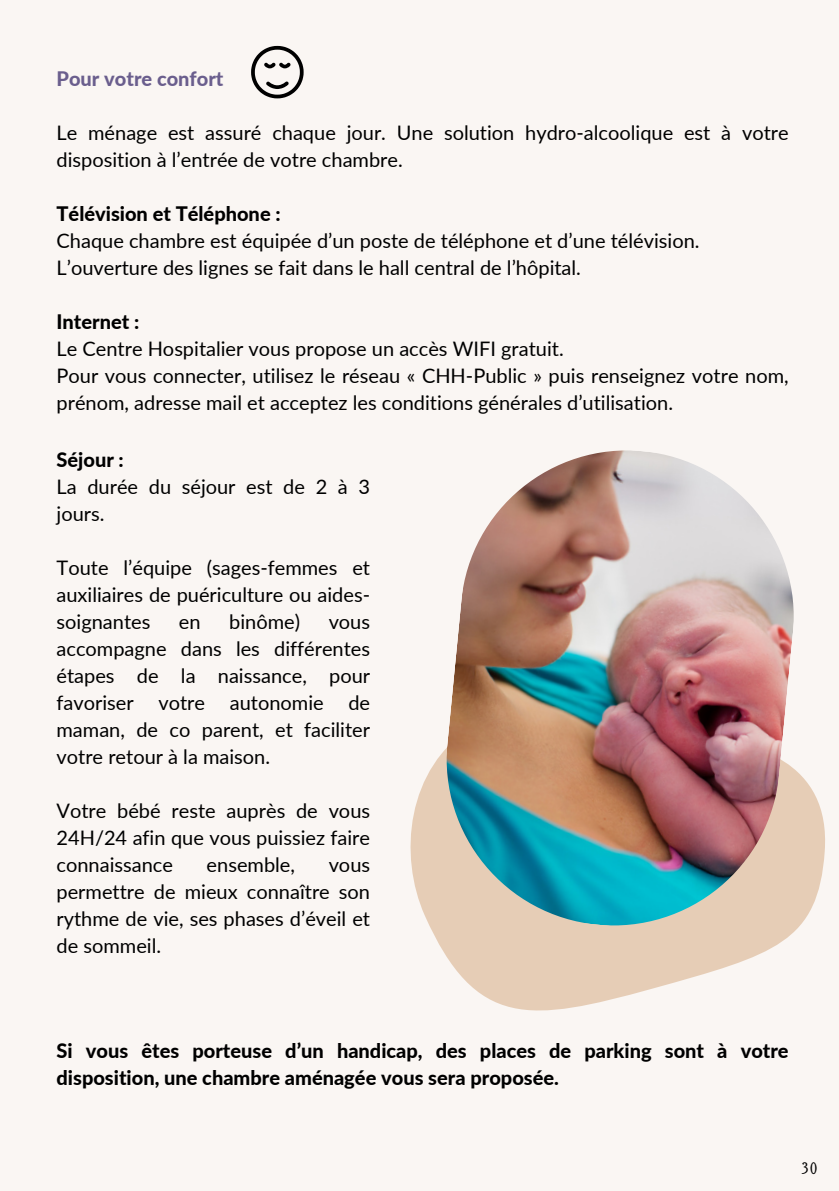
<style>
.page{position:relative;width:839px;height:1191px;background:#fff}
.page>*{position:absolute;margin:0;border:0;box-sizing:border-box;transform-origin:0 0}
.t1{font:20px/27px "Lato";color:#000;text-align:justify}
.t2{font:800 20px/27px "Lato";color:#000}
.t3{font:800 20px "Lato";color:#6a5e8d}
.t4{font:14.6px "Della Respira";color:#000}
</style>
<div class="page">
<div style="left:0;top:0;width:838px;height:1191px;background:#faf6f3"></div>
<svg style="left:251px;top:46px;width:52px;height:52px"></svg>
<svg style="left:410px;top:758px;width:415px;height:253px;fill:#e6cdb6"></svg>
<img style="left:438px;top:450px;width:363px;height:484px">
<p class="t3" style="left:57px;top:66px;width:168px">Pour votre confort</p>
<h1 class="t1" style="left:57px;top:118px;width:733px">Le ménage est assuré chaque jour. Une solution hydro-alcoolique est à votre disposition à l’entrée de votre chambre.</h1>
<p class="t2" style="left:57px;top:199px;width:226px">Télévision et Téléphone :</p>
<p class="t1" style="left:57px;top:226px;width:644px">Chaque chambre est équipée d’un poste de téléphone et d’une télévision.</p>
<p class="t1" style="left:57px;top:253px;width:526px">L’ouverture des lignes se fait dans le hall central de l’hôpital.</p>
<p class="t2" style="left:57px;top:307px;width:84px">Internet :</p>
<p class="t1" style="left:57px;top:334px;width:508px">Le Centre Hospitalier vous propose un accès WIFI gratuit.</p>
<p class="t1" style="left:57px;top:361px;width:733px">Pour vous connecter, utilisez le réseau « CHH-Public » puis renseignez votre nom, prénom, adresse mail et acceptez les conditions générales d’utilisation.</p>
<p class="t2" style="left:57px;top:446px;width:69px">Séjour :</p>
<p class="t1" style="left:57px;top:473px;width:315px">La durée du séjour est de 2 à 3 jours.</p>
<p class="t1" style="left:57px;top:554px;width:315px">Toute l’équipe (sages-femmes et auxiliaires de puériculture ou aides&shy;soignantes</p>
<p class="t1" style="left:179px;top:608px;width:23px">en</p>
<p class="t1" style="left:229px;top:608px;width:72px">binôme)</p>
<p class="t1" style="left:57px;top:608px;width:315px;text-indent:272px">vous accompagne dans les différentes étapes de la naissance, pour favoriser votre autonomie de maman, de co parent, et faciliter votre retour à la maison.</p>
<p class="t1" style="left:57px;top:797px;width:315px">Votre bébé reste auprès de vous 24H/24 afin que vous puissiez faire connaissance</p>
<p class="t1" style="left:207px;top:851px;width:90px">ensemble,</p>
<p class="t1" style="left:57px;top:851px;width:315px;text-indent:272px">vous permettre de mieux connaître son rythme de vie, ses phases d’éveil et de sommeil.</p>
<p class="t2" style="left:57px;top:1036px;width:733px">Si vous êtes porteuse d’un handicap, des places de parking sont à votre disposition, une chambre aménagée vous sera proposée.</p>
<p class="t4" style="left:801px;top:1158px;width:17px">30</p>
</div>
